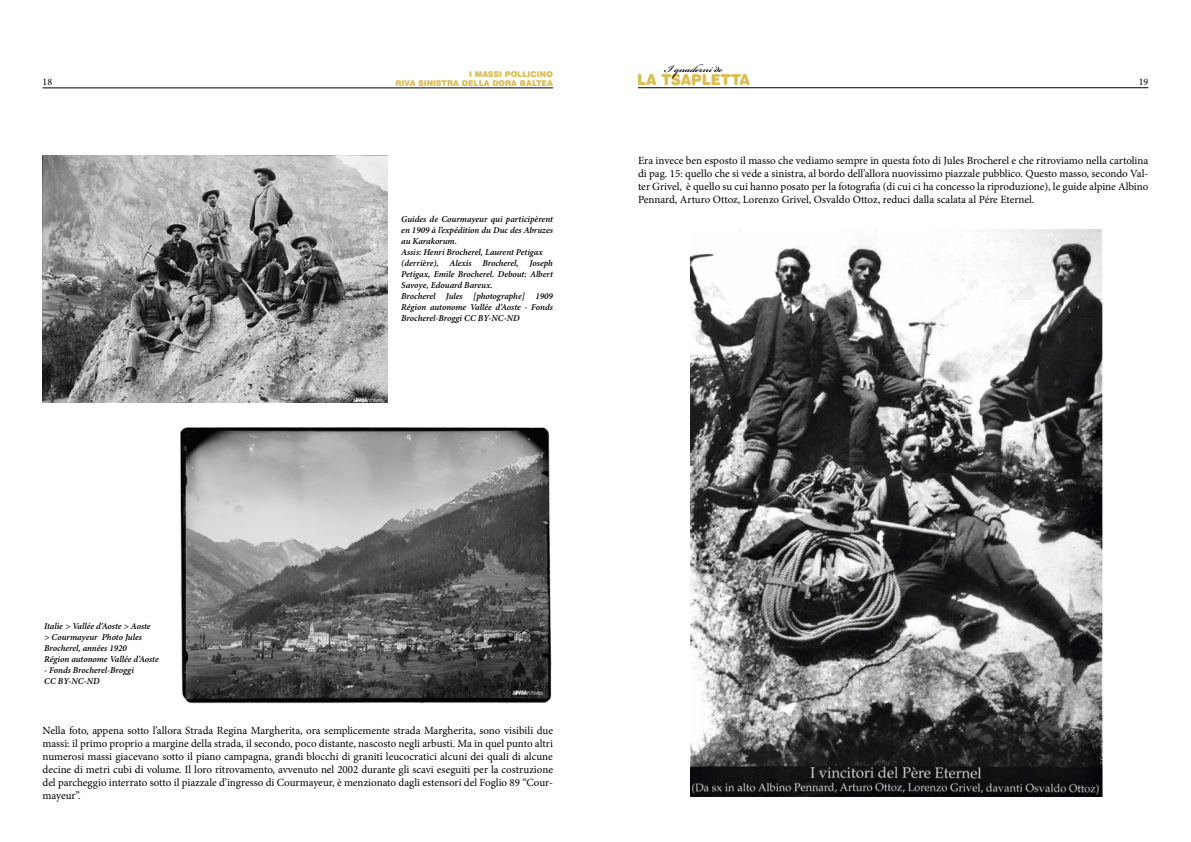
<style>
.page{position:relative;width:1191px;height:842px;background:#fff}
.page>*{position:absolute;margin:0;border:0;box-sizing:border-box;transform-origin:0 0}
.t1{font:600 15.5px "Bickham Script Pro";color:#000}
.t2{font:15.1px "Swiss 721 BT Black Rounded";letter-spacing:-.005em;color:#dcbd4f;scale:.95 1}
.t3{font:11px/13px "Minion Pro";color:#000;text-align:justify}
.t4{font:10px "Minion Pro";color:#000}
.t5{font:italic 600 9px/11px "Minion Pro";letter-spacing:-.005em;color:#000}
.t6{font:8px/9px "Swiss 721 BT Black Rounded";color:#dcbd4f;text-align:right}
</style>
<div class="page">
<hr style="left:43px;top:88px;width:510px;height:1px;background:#000">
<hr style="left:638px;top:88px;width:510px;height:1px;background:#000">
<img style="left:43px;top:156px;width:344px;height:247px">
<img style="left:690px;top:230px;width:412px;height:567px">
<img style="left:180px;top:427px;width:372px;height:276px">
<h1 class="t1" style="left:664px;top:57px;width:60px">I quaderni de</h1>
<p class="t6" style="left:395px;top:69px;width:159px">I MASSI POLLICINO<br>RIVA SINISTRA DELLA DORA BALTEA</p>
<h2 class="t2" style="left:637px;top:70px;width:121px">LA TSAPLETTA</h2>
<p class="t4" style="left:43px;top:75px;width:11px">18</p>
<p class="t4" style="left:1138px;top:75px;width:11px">19</p>
<p class="t5" style="left:401px;top:214px;width:153px">Guides de Courmayeur qui participèrent en 1909 à l’expédition du Duc des Abruzes au Karakorum.<br>Assis: Henri Brocherel, Laurent Petigax (derrière), Alexis Brocherel, Joseph Petigax, Emile Brocherel. Debout: Albert Savoye, Edouard Bareux.<br>Brocherel Jules [photographe] 1909<br>Région autonome Vallée d’Aoste - Fonds Brocherel-Broggi CC BY-NC-ND</p>
<p class="t3" style="left:638px;top:154px;width:512px">Era invece ben esposto il masso che vediamo sempre in questa foto di Jules Brocherel e che ritroviamo nella cartolina di pag. 15: quello che si vede a sinistra, al bordo dell’allora nuovissimo piazzale pubblico. Questo masso, secondo Val&shy;ter Grivel, è quello su cui hanno posato per la fotografia (di cui ci ha concesso la riproduzione), le guide alpine Albino Pennard, Arturo Ottoz, Lorenzo Grivel, Osvaldo Ottoz, reduci dalla scalata al Pére Eternel.</p>
<p class="t5" style="left:44px;top:621px;width:116px">Italie &gt; Vallée d’Aoste &gt; Aoste<br>&gt; Courmayeur Photo Jules<br>Brocherel, années 1920<br>Région autonome Vallée d’Aoste</p>
<p class="t5" style="left:44px;top:665px;width:91px">- Fonds Brocherel-Broggi<br>CC BY-NC-ND</p>
<p class="t3" style="left:43px;top:724px;width:512px">Nella foto, appena sotto l’allora Strada Regina Margherita, ora semplicemente strada Margherita, sono visibili due massi: il primo proprio a margine della strada, il secondo, poco distante, nascosto negli arbusti. Ma in quel punto altri numerosi massi giacevano sotto il piano campagna, grandi blocchi di graniti leucocratici alcuni dei quali di alcune decine di metri cubi di volume. Il loro ritrovamento, avvenuto nel 2002 durante gli scavi eseguiti per la costruzione del parcheggio interrato sotto il piazzale d’ingresso di Courmayeur, è menzionato dagli estensori del Foglio 89 “Cour&shy;mayeur”.</p>
</div>
